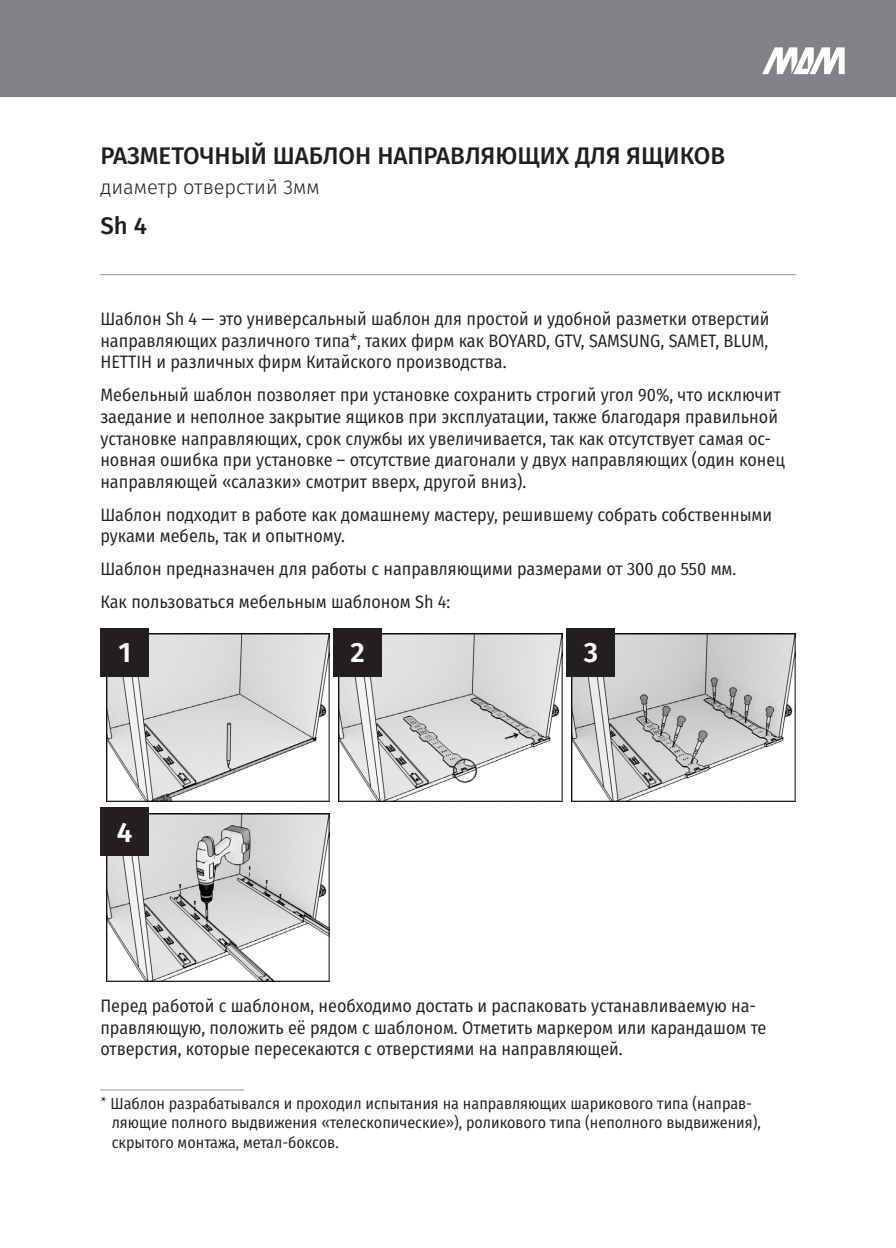
<style>
.page{position:relative;width:896px;height:1248px;background:#fff}
.page>*{position:absolute;margin:0;border:0;box-sizing:border-box;transform-origin:0 0}
.t1{font:600 28px "Fira Sans";color:#fff}
.t2{font:500 24px "Fira Sans";color:#231f20}
.t3{font:300 20px "Fira Sans";color:#231f20}
.t4{font:18px/21.6px "Fira Sans Condensed";color:#231f20}
.t5{font:16px/19.2px "Fira Sans Condensed";color:#231f20}
.s1{font-family:"Minion Pro"}
</style>
<div class="page">
<div style="left:0;top:0;width:896px;height:96px;background:#808285"></div>
<svg style="left:762px;top:47px;width:82px;height:27px"></svg>
<hr style="left:100px;top:274px;width:695px;height:1px;background:#939598">
<img style="left:106px;top:633px;width:224px;height:168px">
<img style="left:338px;top:633px;width:224px;height:168px">
<img style="left:571px;top:633px;width:224px;height:168px">
<img style="left:106px;top:813px;width:224px;height:167px">
<hr style="left:100px;top:1089px;width:144px;height:1px;background:#939598">
<div style="left:100px;top:627px;width:49px;height:49px;background:#231f20"></div>
<div style="left:100px;top:807px;width:49px;height:49px;background:#231f20"></div>
<div style="left:333px;top:627px;width:49px;height:49px;background:#231f20"></div>
<div style="left:566px;top:627px;width:49px;height:49px;background:#231f20"></div>
<h2 class="t2" style="left:100px;top:137px;width:626px">РАЗМЕТОЧНЫЙ ШАБЛОН НАПРАВЛЯЮЩИХ ДЛЯ ЯЩИКОВ</h2>
<p class="t3" style="left:100px;top:173px;width:221px">диаметр отверстий 3мм</p>
<h2 class="t2" style="left:100px;top:206px;width:48px">Sh 4</h2>
<p class="t4" style="left:100px;top:307px;width:671px;text-align:justify">Шаблон Sh 4 — это универсальный шаблон для простой и удобной разметки отверстий направляющих различного типа*, таких фирм как BOYARD, GTV, SAMSUNG, SAMET, BLUM, HETTIH и различных фирм Китайского производства.</p>
<p class="t4" style="left:100px;top:384px;width:686px">Мебельный шаблон позволяет при установке сохранить строгий угол 90%, что исключит заедание и неполное закрытие ящиков при эксплуатации, также благодаря правильной установке направляющих, срок службы их увеличивается, так как отсутствует самая ос&shy;новная ошибка при установке – отсутствие диагонали у двух направляющих (один конец направляющей «салазки» смотрит вверх, другой вниз).</p>
<p class="t4" style="left:100px;top:503px;width:673px">Шаблон подходит в работе как домашнему мастеру, решившему собрать собственными руками мебель, так и опытному.</p>
<p class="t4" style="left:100px;top:552px;width:637px;line-height:33px">Шаблон предназначен для работы с направляющими размерами от 300 до 550 мм.<br>Как пользоваться мебельным шаблоном Sh 4:</p>
<h1 class="t1" style="left:118px;top:629px;width:14px">1</h1>
<h1 class="t1" style="left:117px;top:808px;width:17px">4</h1>
<h1 class="t1" style="left:351px;top:629px;width:16px">2</h1>
<h1 class="t1" style="left:584px;top:629px;width:16px">3</h1>
<p class="t4" style="left:100px;top:994px;width:667px">Перед работой с шаблоном, необходимо достать и распаковать устанавливаемую на&shy;правляющую, положить её рядом с шаблоном. Отметить маркером или карандашом те отверстия, которые пересекаются с отверстиями на направляющей.</p>
<p class="t5" style="left:112px;top:1093px;width:651px;text-indent:-11px"><span class="s1">*</span> Шаблон разрабатывался и проходил испытания на направляющих шарикового типа (направ&shy;ляющие полного выдвижения «телескопические»), роликового типа (неполного выдвижения), скрытого монтажа, метал-боксов.</p>
</div>
